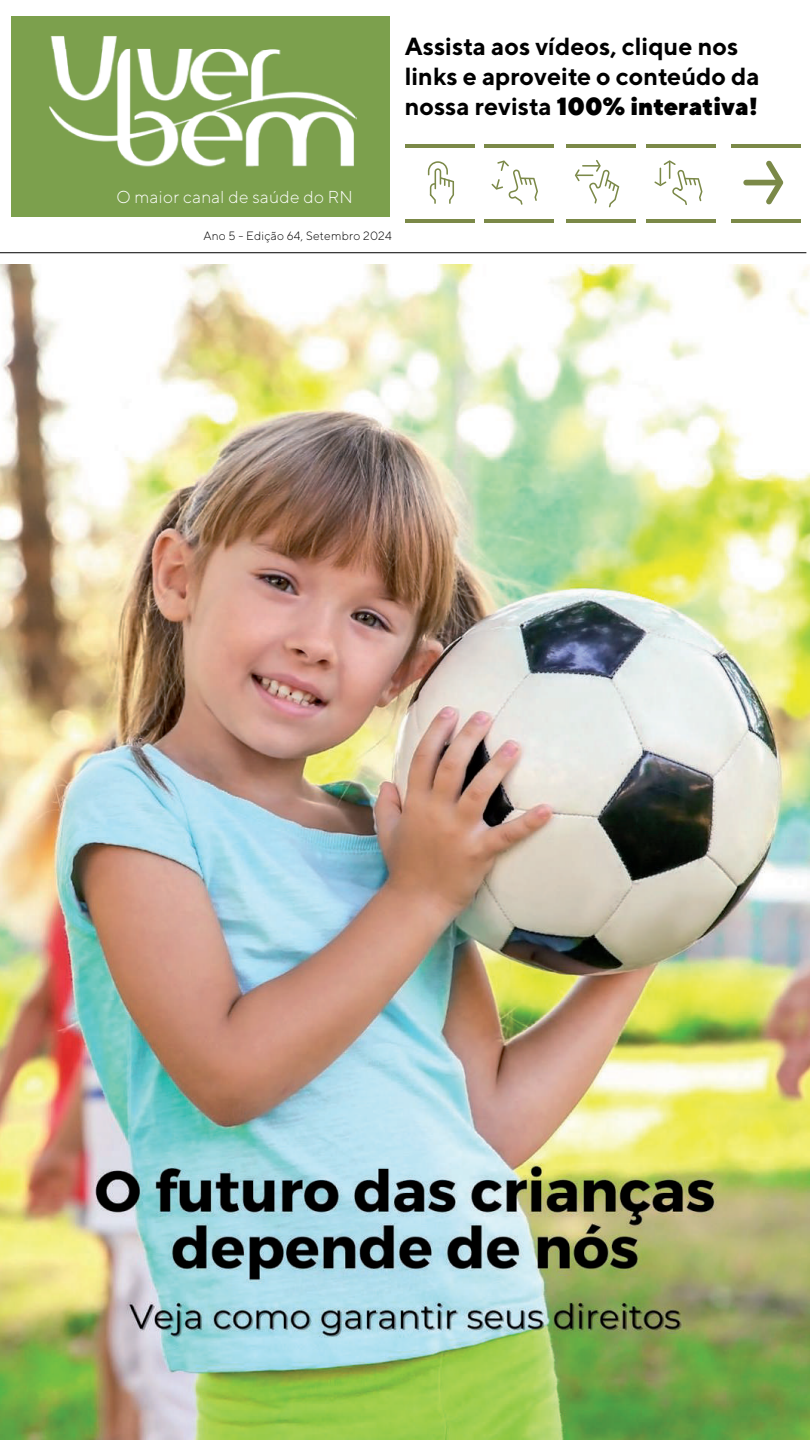
<style>
.page{position:relative;width:810px;height:1440px;background:#fff}
.page>*{position:absolute;margin:0;border:0;box-sizing:border-box;transform-origin:0 0}
.t1{font:700 24.75px/29.7px "TT Norms";color:#000}
.t2{font:300 17.25px "TT Norms";letter-spacing:.02em;color:#fff}
.t3{font:300 12px "TT Norms";letter-spacing:.02em;color:#000}
.s1{font-weight:900}
</style>
<div class="page">
<div style="left:11px;top:17px;width:378px;height:200px;background:#7ca04d"></div>
<svg style="left:492px;top:160px;width:46px;height:45px"></svg>
<svg style="left:428px;top:161px;width:26px;height:43px"></svg>
<svg style="left:575px;top:160px;width:44px;height:47px"></svg>
<svg style="left:654px;top:160px;width:48px;height:45px"></svg>
<div style="left:743px;top:180px;width:35px;height:5px;background:#7b8948;border-radius:3px"></div>
<svg style="left:766px;top:160px;width:17px;height:45px"></svg>
<hr style="left:405px;top:144px;width:69px;height:4px;background:#7b8948">
<hr style="left:405px;top:219px;width:69px;height:4px;background:#7b8948">
<hr style="left:484px;top:144px;width:70px;height:4px;background:#7b8948">
<hr style="left:484px;top:219px;width:70px;height:4px;background:#7b8948">
<hr style="left:566px;top:144px;width:70px;height:4px;background:#7b8948">
<hr style="left:566px;top:219px;width:70px;height:4px;background:#7b8948">
<hr style="left:647px;top:144px;width:69px;height:4px;background:#7b8948">
<hr style="left:647px;top:219px;width:69px;height:4px;background:#7b8948">
<hr style="left:731px;top:144px;width:70px;height:4px;background:#7b8948">
<hr style="left:731px;top:219px;width:70px;height:4px;background:#7b8948">
<img style="left:50px;top:36px;width:307px;height:84px">
<img style="left:50px;top:50px;width:306px;height:117px">
<img style="left:0;top:264px;width:810px;height:1176px">
<hr style="left:0;top:252px;width:806px;height:1px;background:#000">
<p class="t1" style="left:405px;top:31px;width:357px">Assista aos vídeos, clique nos links e aproveite o conteúdo da nossa revista <span class="s1">100% interativa!</span></p>
<p class="t2" style="left:116px;top:187px;width:238px">O maior canal de saúde do RN</p>
<p class="t3" style="left:203px;top:229px;width:190px">Ano 5 - Edição 64, Setembro 2024</p>
</div>
